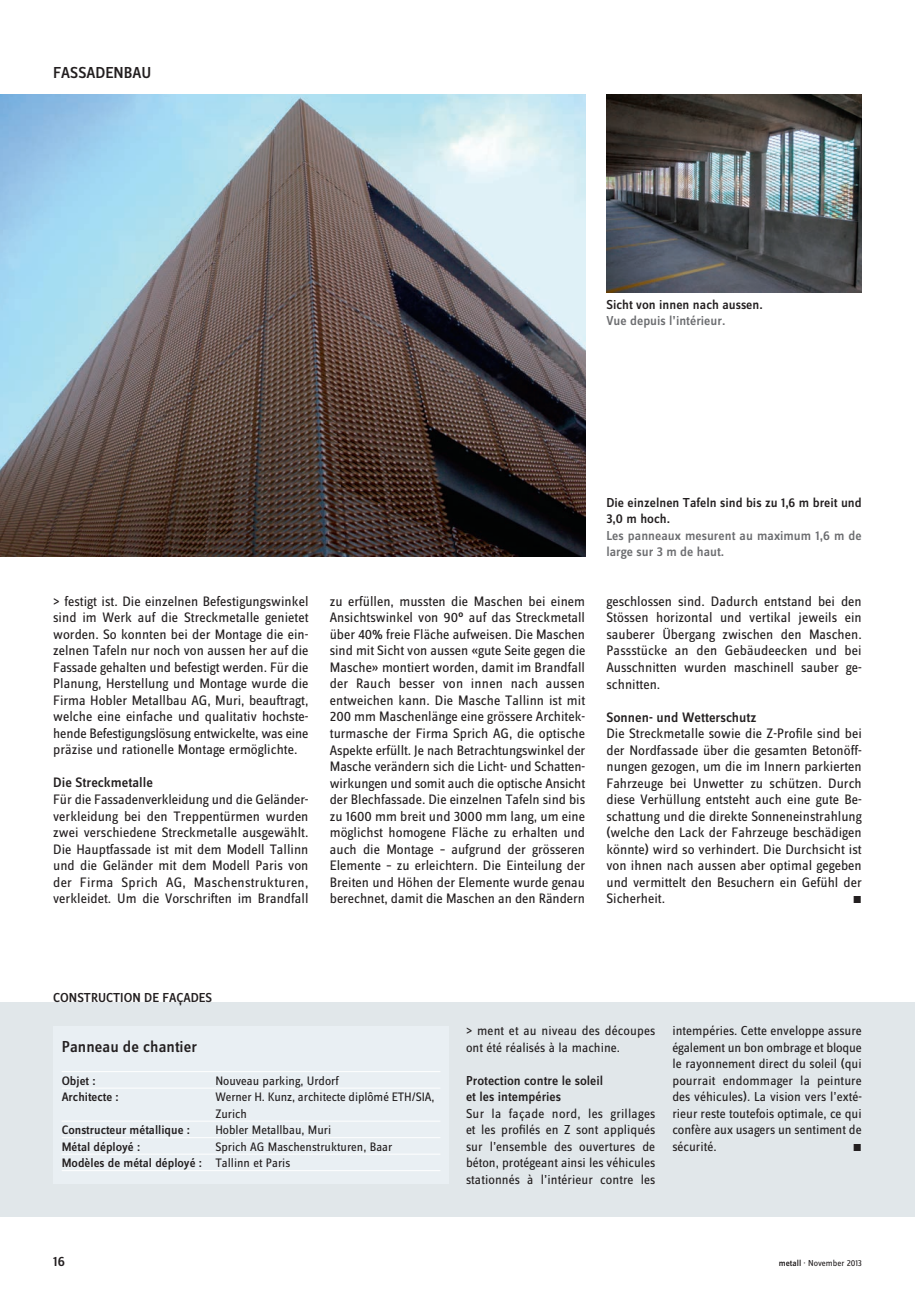
<style>
.page{position:relative;width:915px;height:1293px;background:#fff}
.page>*{position:absolute;margin:0;border:0;box-sizing:border-box;transform-origin:0 0}
.FR_Legende_9__medium{font:500 16.5px "Zine Sans Dis";color:#231f20}
.DE_rubrik_11{font:500 16.5px "Zine Sans Dis";color:#231f20}
.DE_Grundtext_ohne_EZ{font:14.25px/16.5px "Zine Sans Dis";color:#231f20;text-align:justify}
.DE_Grundtext_ohne_EZ-2{font:500 14.25px "Zine Sans Dis";color:#231f20}
.FR_Grundtext_ohne_EZ{font:13.5px/16.5px "Zine Sans Dis";color:#231f20;text-align:justify}
.DE_Legende_9__medium{font:500 13.5px/16.5px "Zine Sans Dis";color:#231f20}
.DE_Legende_9__medium-2{font:500 13.5px/16.5px "Zine Sans Dis";color:#6c6d70}
.FR_Grundtext_ohne_EZ-2{font:500 13.5px "Zine Sans Dis";color:#231f20}
.FR_rubrik_9__med{font:500 13.5px "Zine Sans Dis";color:#231f20}
.Bautafel_Linien{font:12.75px/16.5px "Zine Sans Dis";color:#231f20}
.Bautafel_Linien-2{font:500 12.75px "Zine Sans Dis";color:#231f20}
.FR_Grundtext_ohne_EZ-3{font:10.5px "Zine Sans Dis Regular Roman Exp";color:#231f20}
.DE_Grundtext_ohne_EZ-3{font:10.5px "Zine Sans Dis Regular Roman Exp";color:#231f20}
.t1{font:9px "Zine Sans Dis";color:#231f20}
.s1{font-weight:400}
.s2{font-weight:500}
</style>
<div class="page">
<img style="left:0;top:94px;width:585px;height:462px">
<div style="left:0;top:1002px;width:914px;height:214px;background:#e1e7ea"></div>
<img style="left:606px;top:94px;width:255px;height:198px">
<div style="left:53px;top:1026px;width:396px;height:157px;background:#e9eff3"></div>
<hr style="left:62px;top:1071px;width:378px;height:1px;background:#fff">
<hr style="left:62px;top:1087px;width:378px;height:1px;background:#fff">
<hr style="left:62px;top:1120px;width:378px;height:1px;background:#fff">
<hr style="left:62px;top:1137px;width:378px;height:1px;background:#fff">
<hr style="left:62px;top:1153px;width:378px;height:1px;background:#fff">
<hr style="left:62px;top:1170px;width:378px;height:1px;background:#fff">
<p class="DE_rubrik_11" style="left:53px;top:64px;width:99px">FASSADENBAU</p>
<p class="DE_Legende_9__medium" style="left:606px;top:297px;width:158px">Sicht von innen nach aussen.</p>
<p class="DE_Legende_9__medium-2" style="left:606px;top:313px;width:120px">Vue depuis l’intérieur.</p>
<p class="DE_Grundtext_ohne_EZ" style="left:53px;top:593px;width:257px">&gt; festigt ist. Die einzelnen Befestigungswinkel sind im Werk auf die Streckmetalle genietet worden. So konnten bei der Montage die ein&shy;zelnen Tafeln nur noch von aussen her auf die Fassade gehalten und befestigt werden. Für die Planung, Herstellung und Montage wurde die Firma Hobler Metallbau AG, Muri, beauftragt, welche eine einfache und qualitativ hochste&shy;hende Befestigungslösung entwickelte, was eine präzise und rationelle Montage ermöglichte.</p>
<p class="DE_Grundtext_ohne_EZ-2" style="left:53px;top:775px;width:101px">Die Streckmetalle</p>
<p class="DE_Grundtext_ohne_EZ" style="left:53px;top:791px;width:257px">Für die Fassadenverkleidung und die Geländer&shy;verkleidung bei den Treppentürmen wurden zwei verschiedene Streckmetalle ausgewählt.<br>Die Hauptfassade ist mit dem Modell Tallinn und die Geländer mit dem Modell Paris von der Firma Sprich AG, Maschenstrukturen, verkleidet. Um die Vorschriften im Brandfall</p>
<p class="DE_Legende_9__medium" style="left:606px;top:495px;width:257px">Die einzelnen Tafeln sind bis zu 1,6 m breit und<br>3,0 m hoch.</p>
<p class="DE_Legende_9__medium-2" style="left:606px;top:528px;width:257px">Les panneaux mesurent au maximum 1,6 m de large sur 3 m de haut.</p>
<p class="DE_Grundtext_ohne_EZ" style="left:330px;top:593px;width:257px">zu erfüllen, mussten die Maschen bei einem Ansichtswinkel von 90° auf das Streckmetall über 40% freie Fläche aufweisen. Die Maschen sind mit Sicht von aussen «gute Seite gegen die Masche» montiert worden, damit im Brandfall der Rauch besser von innen nach aussen entweichen kann. Die Masche Tallinn ist mit 200 mm Maschenlänge eine grössere Architek&shy;turmasche der Firma Sprich AG, die optische Aspekte erfüllt. Je nach Betrachtungswinkel der Masche verändern sich die Licht- und Schatten&shy;wirkungen und somit auch die optische Ansicht der Blechfassade. Die einzelnen Tafeln sind bis zu 1600 mm breit und 3000 mm lang, um eine möglichst homogene Fläche zu erhalten und auch die Montage – aufgrund der grösseren Elemente – zu erleichtern. Die Einteilung der Breiten und Höhen der Elemente wurde genau berechnet, damit die Maschen an den Rändern</p>
<p class="DE_Grundtext_ohne_EZ" style="left:606px;top:593px;width:257px">geschlossen sind. Dadurch entstand bei den Stössen horizontal und vertikal jeweils ein sauberer Übergang zwischen den Maschen.<br>Passstücke an den Gebäudeecken und bei Ausschnitten wurden maschinell sauber ge&shy;schnitten.</p>
<p class="DE_Grundtext_ohne_EZ-2" style="left:606px;top:709px;width:151px">Sonnen- und Wetterschutz</p>
<p class="DE_Grundtext_ohne_EZ" style="left:606px;top:725px;width:257px">Die Streckmetalle sowie die Z-Profile sind bei der Nordfassade über die gesamten Betonöff&shy;nungen gezogen, um die im Innern parkierten Fahrzeuge bei Unwetter zu schützen. Durch diese Verhüllung entsteht auch eine gute Be&shy;schattung und die direkte Sonneneinstrahlung (welche den Lack der Fahrzeuge beschädigen könnte) wird so verhindert. Die Durchsicht ist von ihnen nach aussen aber optimal gegeben und vermittelt den Besuchern ein Gefühl der Sicherheit.</p>
<p class="DE_Grundtext_ohne_EZ-3" style="left:852px;top:894px;width:11px">m</p>
<p class="FR_rubrik_9__med" style="left:53px;top:991px;width:160px">CONSTRUCTION DE FAÇADES</p>
<p class="FR_Legende_9__medium" style="left:62px;top:1038px;width:137px">Panneau de chantier</p>
<p class="Bautafel_Linien-2" style="left:62px;top:1074px;width:35px">Objet :</p>
<p class="Bautafel_Linien" style="left:215px;top:1072px;width:125px">Nouveau parking, Urdorf</p>
<p class="Bautafel_Linien-2" style="left:62px;top:1090px;width:59px">Architecte :</p>
<p class="Bautafel_Linien" style="left:215px;top:1089px;width:221px">Werner H. Kunz, architecte diplômé ETH/SIA,<br>Zurich</p>
<p class="Bautafel_Linien-2" style="left:62px;top:1123px;width:130px">Constructeur métallique :</p>
<p class="Bautafel_Linien" style="left:215px;top:1122px;width:117px">Hobler Metallbau, Muri</p>
<p class="Bautafel_Linien-2" style="left:62px;top:1140px;width:80px">Métal déployé :</p>
<p class="Bautafel_Linien" style="left:215px;top:1138px;width:178px">Sprich AG Maschenstrukturen, Baar</p>
<p class="Bautafel_Linien-2" style="left:62px;top:1156px;width:230px">Modèles de métal déployé : <span class="s1">Tallinn et Paris</span></p>
<p class="FR_Grundtext_ohne_EZ" style="left:466px;top:1023px;width:191px">&gt; ment et au niveau des découpes ont été réalisés à la machine.</p>
<p class="FR_Grundtext_ohne_EZ-2" style="left:466px;top:1073px;width:139px">Protection contre le soleil</p>
<p class="FR_Grundtext_ohne_EZ-2" style="left:466px;top:1090px;width:97px">et les intempéries</p>
<p class="FR_Grundtext_ohne_EZ" style="left:466px;top:1105px;width:191px">Sur la façade nord, les grillages et les profilés en Z sont appliqués sur l’ensemble des ouvertures de béton, protégeant ainsi les véhicules stationnés à l’intérieur contre les</p>
<p class="FR_Grundtext_ohne_EZ" style="left:672px;top:1023px;width:191px">intempéries. Cette enveloppe assure également un bon ombrage et bloque le rayonnement direct du soleil (qui pourrait endommager la peinture des véhicules). La vision vers l’exté&shy;rieur reste toutefois optimale, ce qui confère aux usagers un sentiment de sécurité.</p>
<p class="FR_Grundtext_ohne_EZ-3" style="left:852px;top:1142px;width:11px">m</p>
<p class="DE_Grundtext_ohne_EZ-2" style="left:53px;top:1254px;width:13px">16</p>
<p class="t1" style="left:778px;top:1259px;width:84px"><span class="s2">metall</span> · November 2013</p>
</div>
